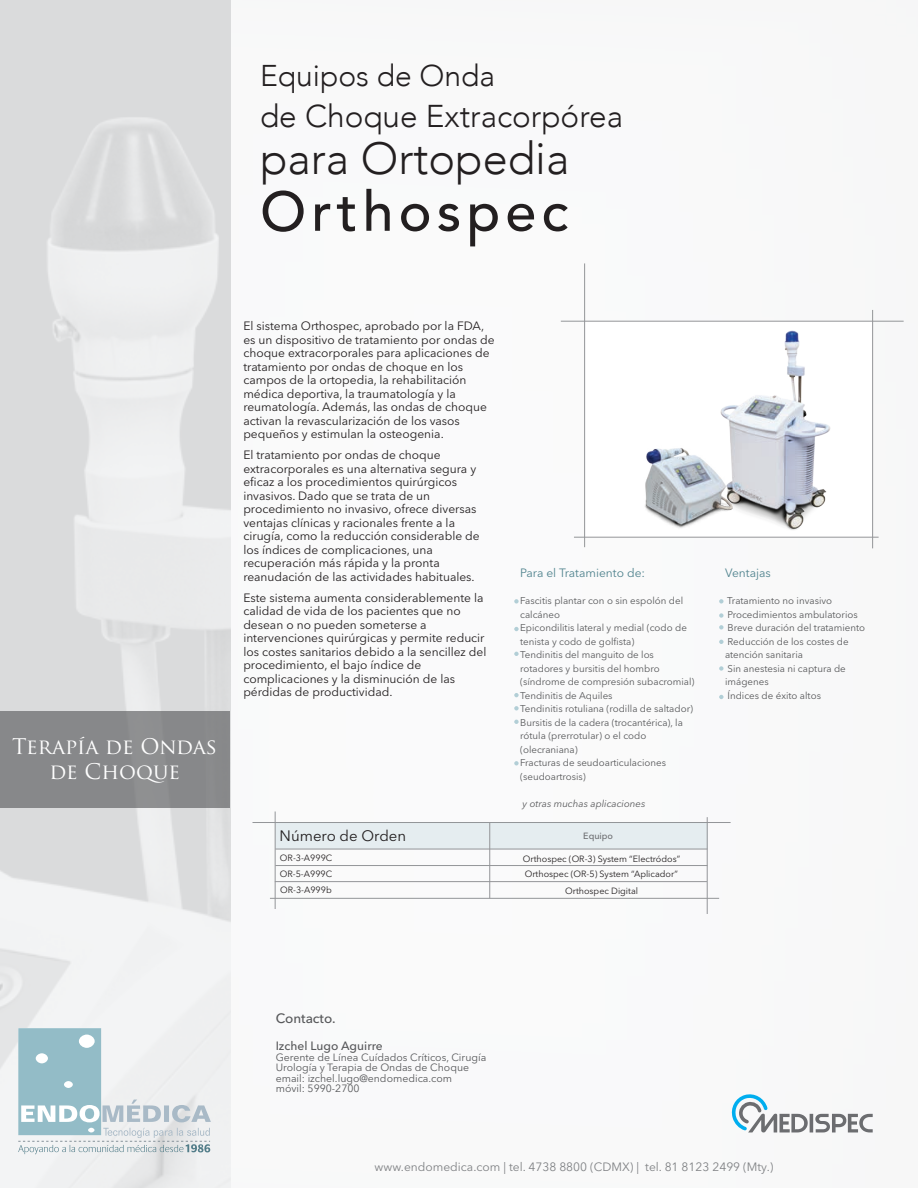
<style>
.page{position:relative;width:918px;height:1188px;background:#fff}
.page>*{position:absolute;margin:0;border:0;box-sizing:border-box;transform-origin:0 0}
.t1{font:500 55.5px "Avenir";letter-spacing:.09em;color:#231f20}
.t2{font:300 45px "Avenir";color:#231f20}
.t3{font:300 31.5px "Avenir";color:#231f20}
.t4{font:300 30px "Avenir";color:#231f20}
.t5{font:21px/25.2px "Trajan Pro";letter-spacing:-.005em;color:#fff;text-align:center}
.t6{font:15px "Avenir Next LT Pro";color:#231f20}
.t7{font:500 13.5px "Avenir Next LT Pro";color:#57585a}
.t8{font:12px/13.5px "Avenir Next LT Pro";color:#231f20}
.t9{font:12px "Avenir Next LT Pro";color:#808285}
.t10{font:12px "Avenir Next LT Pro";color:#50838e}
.t11{font:500 12px "Avenir Next LT Pro";color:#57585a}
.t12{font:10.5px/10.5px "Avenir Next LT Pro";color:#57585a}
.t13{font:9.75px/13.5px "Avenir Next LT Pro";color:#57585a}
.t14{font:italic 9.75px "Avenir Next LT Pro";color:#57585a}
.t15{font:9px "Avenir Next LT Pro";color:#231f20}
.t16{font:500 9px "Avenir Next LT Pro";color:#6c6d70}
</style>
<div class="page">
<div style="left:275px;top:823px;width:432px;height:26px;background:#e5edf0"></div>
<svg style="left:0;top:0;width:230px;height:1188px;fill:#dadbdc"></svg>
<div style="left:0;top:711px;width:230px;height:97px;background:#87888a"></div>
<svg style="left:18px;top:1028px;width:193px;height:126px"></svg>
<hr style="left:275px;top:812px;width:1px;height:97px;background:#939598">
<hr style="left:707px;top:817px;width:1px;height:97px;background:#939598">
<hr style="left:252px;top:822px;width:479px;height:1px;background:#939598">
<hr style="left:489px;top:823px;width:1px;height:75px;background:#939598">
<hr style="left:275px;top:849px;width:432px;height:1px;background:#939598">
<hr style="left:275px;top:865px;width:432px;height:1px;background:#939598">
<svg style="left:514px;top:599px;width:5px;height:5px"></svg>
<svg style="left:514px;top:627px;width:5px;height:4px"></svg>
<svg style="left:514px;top:652px;width:5px;height:4px"></svg>
<svg style="left:514px;top:693px;width:5px;height:4px"></svg>
<svg style="left:514px;top:706px;width:5px;height:4px"></svg>
<svg style="left:514px;top:720px;width:5px;height:4px"></svg>
<hr style="left:561px;top:321px;width:343px;height:1px;background:#939598">
<hr style="left:584px;top:263px;width:1px;height:284px;background:#939598">
<hr style="left:574px;top:537px;width:305px;height:1px;background:#939598">
<hr style="left:872px;top:310px;width:1px;height:238px;background:#939598">
<svg style="left:732px;top:1094px;width:141px;height:39px"></svg>
<svg style="left:719px;top:599px;width:5px;height:5px"></svg>
<svg style="left:719px;top:613px;width:5px;height:5px"></svg>
<svg style="left:719px;top:625px;width:5px;height:5px"></svg>
<svg style="left:719px;top:640px;width:5px;height:4px"></svg>
<svg style="left:719px;top:666px;width:5px;height:5px"></svg>
<svg style="left:719px;top:695px;width:5px;height:4px"></svg>
<svg style="left:514px;top:761px;width:5px;height:4px"></svg>
<hr style="left:275px;top:881px;width:432px;height:1px;background:#939598">
<hr style="left:270px;top:898px;width:449px;height:1px;background:#939598">
<img style="left:720px;top:330px;width:111px;height:200px">
<img style="left:645px;top:439px;width:107px;height:91px">
<h3 class="t4" style="left:260px;top:58px;width:237px">Equipos de Onda</h3>
<h3 class="t3" style="left:260px;top:98px;width:365px">de Choque Extracorpórea</h3>
<h2 class="t2" style="left:260px;top:132px;width:311px">para Ortopedia</h2>
<h1 class="t1" style="left:260px;top:163px;width:310px">Orthospec</h1>
<h3 class="t5" style="left:12px;top:734px;width:206px">Terapía de Ondas de Choque</h3>
<p class="t8" style="left:243px;top:319px;width:253px">El sistema Orthospec, aprobado por la FDA, es un dispositivo de tratamiento por ondas de choque extracorporales para aplicaciones de tratamiento por ondas de choque en los campos de la ortopedia, la rehabilitación médica deportiva, la traumatología y la reumatología. Además, las ondas de choque activan la revascularización de los vasos pequeños y estimulan la osteogenia.</p>
<p class="t8" style="left:243px;top:448px;width:238px">El tratamiento por ondas de choque extracorporales es una alternativa segura y eficaz a los procedimientos quirúrgicos invasivos. Dado que se trata de un procedimiento no invasivo, ofrece diversas ventajas clínicas y racionales frente a la cirugía, como la reducción considerable de los índices de complicaciones, una recuperación más rápida y la pronta reanudación de las actividades habituales.</p>
<p class="t8" style="left:243px;top:591px;width:245px">Este sistema aumenta considerablemente la calidad de vida de los pacientes que no desean o no pueden someterse a intervenciones quirúrgicas y permite reducir los costes sanitarios debido a la sencillez del procedimiento, el bajo índice de complicaciones y la disminución de las pérdidas de productividad.</p>
<p class="t10" style="left:520px;top:566px;width:126px">Para el Tratamiento de:</p>
<p class="t13" style="left:520px;top:594px;width:176px">Fascitis plantar con o sin espolón del calcáneo<br>Epicondilitis lateral y medial (codo de tenista y codo de golfista)<br>Tendinitis del manguito de los rotadores y bursitis del hombro (síndrome de compresión subacromial)<br>Tendinitis de Aquiles<br>Tendinitis rotuliana (rodilla de saltador)<br>Bursitis de la cadera (trocantérica), la rótula (prerrotular) o el codo (olecraniana)<br>Fracturas de seudoarticulaciones (seudoartrosis)</p>
<p class="t14" style="left:523px;top:798px;width:124px">y otras muchas aplicaciones</p>
<p class="t16" style="left:583px;top:830px;width:31px">Equipo</p>
<p class="t15" style="left:525px;top:868px;width:155px">Orthospec (OR-5) System “Aplicador”</p>
<p class="t6" style="left:280px;top:827px;width:128px">Número de Orden</p>
<p class="t15" style="left:280px;top:868px;width:54px">OR-5-A999C</p>
<p class="t15" style="left:280px;top:853px;width:54px">OR-3-A999C</p>
<p class="t15" style="left:523px;top:853px;width:159px">Orthospec (OR-3) System “Electródos”</p>
<p class="t15" style="left:280px;top:885px;width:53px">OR-3-A999b</p>
<p class="t15" style="left:565px;top:885px;width:74px">Orthospec Digital</p>
<p class="t10" style="left:725px;top:566px;width:47px">Ventajas</p>
<p class="t13" style="left:725px;top:594px;width:142px">Tratamiento no invasivo<br>Procedimientos ambulatorios<br>Breve duración del tratamiento<br>Reducción de los costes de atención sanitaria<br>Sin anestesia ni captura de imágenes<br>Índices de éxito altos</p>
<p class="t7" style="left:276px;top:1011px;width:61px">Contacto.</p>
<p class="t11" style="left:276px;top:1039px;width:108px">Izchel Lugo Aguirre</p>
<p class="t12" style="left:276px;top:1052px;width:212px">Gerente de Línea Cuídados Críticos, Cirugía Urología y Terapia de Ondas de Choque email: izchel.lugo@endomedica.com<br>móvil: 5990-2700</p>
<p class="t9" style="left:374px;top:1160px;width:400px">www.endomedica.com | tel. 4738 8800 (CDMX) | tel. 81 8123 2499 (Mty.)</p>
</div>
